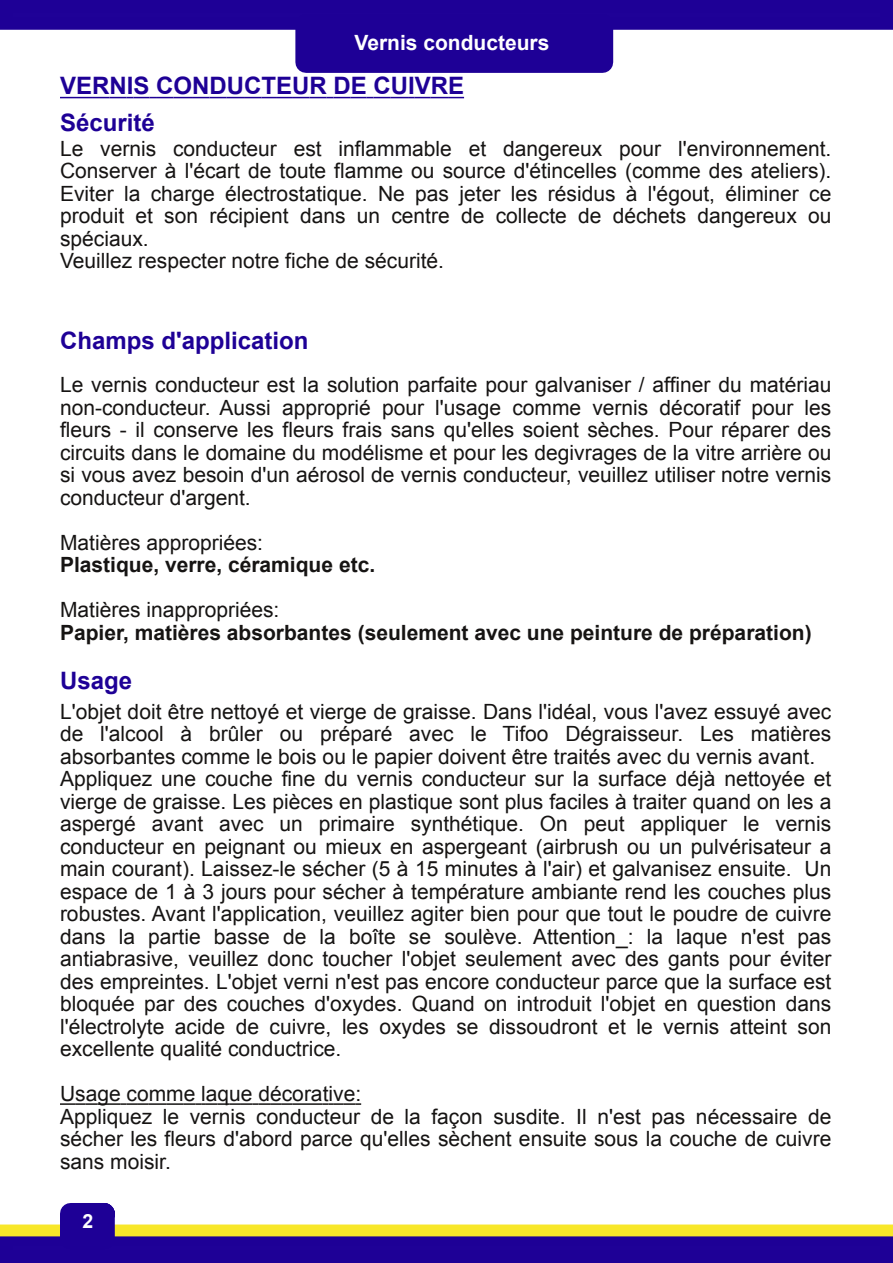
<style>
.page{position:relative;width:893px;height:1263px;background:#fff}
.page>*{position:absolute;margin:0;border:0;box-sizing:border-box;transform-origin:0 0}
.t1{font:700 24px/37px "Arial";color:#1e0096}
.t2{font:21px/22.5px "Arial";color:#161413}
.t3{font:700 21px "Arial";color:#161413}
.t4{font:700 21px "Arial";color:#fff}
.t5{font:700 19.5px "Arial";color:#fff}
</style>
<div class="page">
<div style="left:6px;top:6px;width:881px;height:17px;background:#1f0197"></div>
<div style="left:0;top:0;width:893px;height:30px;border:13px solid #1e0096"></div>
<div style="left:306px;top:25px;width:297px;height:37px;background:#1e0096"></div>
<div style="left:295px;top:14px;width:318px;height:59px;border:21px solid #1e0096"></div>
<div style="left:6px;top:1239px;width:881px;height:17px;background:#1f0197"></div>
<div style="left:0;top:1233px;width:893px;height:30px;border:13px solid #1e0096"></div>
<div style="left:1px;top:1225px;width:891px;height:10px;background:#f8e729"></div>
<div style="left:0;top:1224px;width:893px;height:12px;border:2px solid #f8e729"></div>
<div style="left:71px;top:1213px;width:33px;height:25px;background:#1e0096"></div>
<div style="left:60px;top:1203px;width:55px;height:46px;border:21px solid #1e0096"></div>
<svg style="left:60px;top:97px;width:404px;height:1px"></svg>
<svg style="left:60px;top:1103px;width:301px;height:2px"></svg>
<p class="t4" style="left:355px;top:31px;width:196px">Vernis conducteurs</p>
<p class="t1" style="left:60px;top:67px;width:406px">VERNIS CONDUCTEUR DE CUIVRE<br>Sécurité</p>
<p class="t2" style="left:60px;top:137px;width:773px">Le vernis conducteur est inflammable et dangereux pour l'environnement.<br>Conserver à l'écart de toute flamme ou source d'étincelles (comme des ateliers).<br>Eviter la charge électrostatique. Ne pas jeter les résidus à l'égout, éliminer ce produit et son récipient dans un centre de collecte de déchets dangereux ou spéciaux.<br>Veuillez respecter notre fiche de sécurité.</p>
<p class="t1" style="left:60px;top:323px;width:250px">Champs d'application</p>
<p class="t2" style="left:60px;top:374px;width:773px;text-align:justify">Le vernis conducteur est la solution parfaite pour galvaniser / affiner du matériau non-conducteur. Aussi approprié pour l'usage comme vernis décoratif pour les fleurs - il conserve les fleurs frais sans qu'elles soient sèches. Pour réparer des circuits dans le domaine du modélisme et pour les degivrages de la vitre arrière ou si vous avez besoin d'un aérosol de vernis conducteur, veuillez utiliser notre vernis conducteur d'argent.</p>
<p class="t2" style="left:60px;top:531px;width:205px">Matières appropriées:</p>
<p class="t3" style="left:60px;top:553px;width:317px">Plastique, verre, céramique etc.</p>
<p class="t2" style="left:60px;top:599px;width:221px">Matières inappropriées:</p>
<p class="t3" style="left:60px;top:621px;width:753px">Papier, matières absorbantes (seulement avec une peinture de préparation)</p>
<p class="t1" style="left:60px;top:662px;width:74px">Usage</p>
<p class="t2" style="left:60px;top:700px;width:773px">L'objet doit être nettoyé et vierge de graisse. Dans l'idéal, vous l'avez essuyé avec de l'alcool à brûler ou préparé avec le Tifoo Dégraisseur. Les matières absorbantes comme le bois ou le papier doivent être traités avec du vernis avant.<br>Appliquez une couche fine du vernis conducteur sur la surface déjà nettoyée et vierge de graisse. Les pièces en plastique sont plus faciles à traiter quand on les a aspergé avant avec un primaire synthétique. On peut appliquer le vernis conducteur en peignant ou mieux en aspergeant (airbrush ou un pulvérisateur a main courant). Laissez-le sécher (5 à 15 minutes à l'air) et galvanisez ensuite. Un espace de 1 à 3 jours pour sécher à température ambiante rend les couches plus robustes. Avant l'application, veuillez agiter bien pour que tout le poudre de cuivre dans la partie basse de la boîte se soulève. Attention_: la laque n'est pas antiabrasive, veuillez donc toucher l'objet seulement avec des gants pour éviter des empreintes. L'objet verni n'est pas encore conducteur parce que la surface est bloquée par des couches d'oxydes. Quand on introduit l'objet en question dans l'électrolyte acide de cuivre, les oxydes se dissoudront et le vernis atteint son excellente qualité conductrice.</p>
<p class="t2" style="left:60px;top:1082px;width:773px">Usage comme laque décorative:<br>Appliquez le vernis conducteur de la façon susdite. Il n'est pas nécessaire de sécher les fleurs d'abord parce qu'elles sèchent ensuite sous la couche de cuivre sans moisir.</p>
<p class="t5" style="left:83px;top:1211px;width:12px">2</p>
</div>
